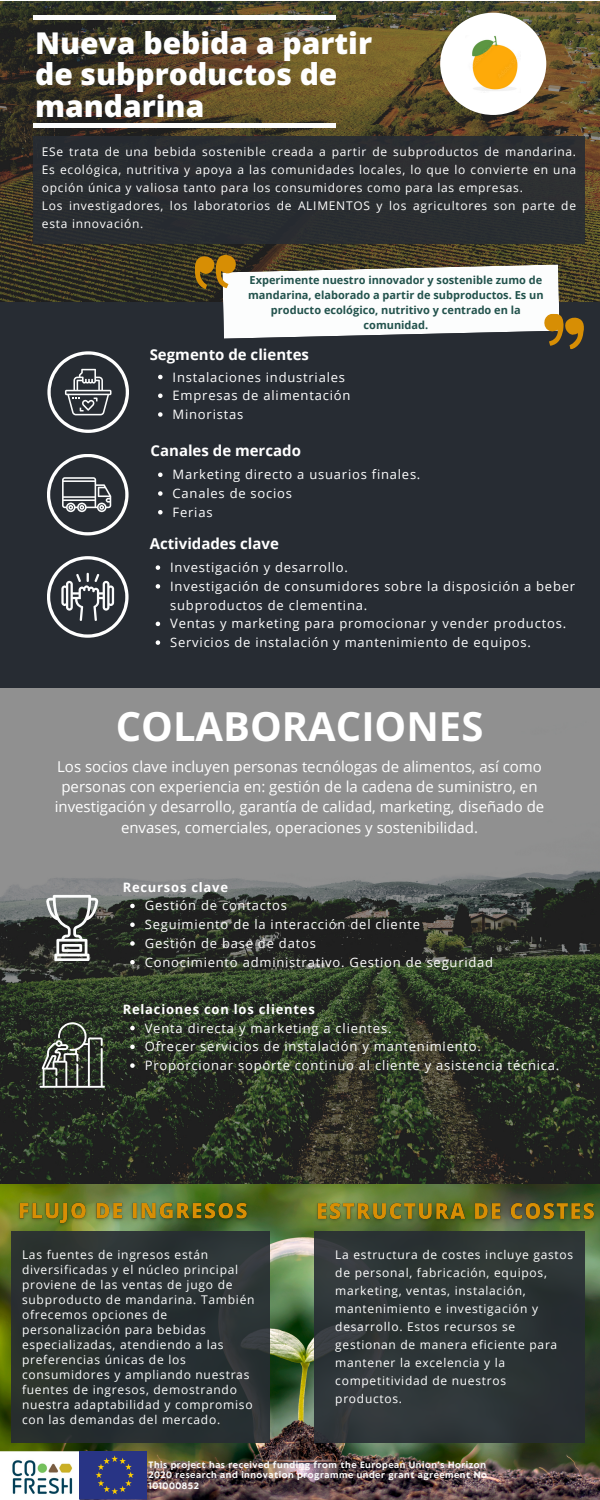
<style>
.page{position:relative;width:600px;height:1500px;background:#fff}
.page>*{position:absolute;margin:0;border:0;box-sizing:border-box;transform-origin:0 0}
.t1{font:700 40px "Open Sans";color:#fff}
.t2{font:800 30px/31.5px "Open Sans";color:#fff}
.t3{font:15px/20.2px "Open Sans";color:#fff;text-align:center}
.t4{font:700 15px "Open Sans";color:#fff}
.t5{font:700 13.7px "Arimo";letter-spacing:.06em;color:#fff}
.t6{font:13px/18.8px "Open Sans";letter-spacing:.06em;color:#fff}
.t7{font:700 13px "Open Sans";letter-spacing:.06em;color:#fff}
.t8{font:12px/18px "Open Sans";letter-spacing:.06em;color:#fff}
.t9{font:12px/15.1px "Open Sans";letter-spacing:.06em;color:#fcfdfd}
.t10{font:700 11px/15px "Open Sans";color:#22524c;text-align:center}
.t11{font:700 8.7px/10.9px "Klein Text";letter-spacing:.06em;color:#fcfdfd}
</style>
<div class="page">
<img style="left:0;top:2px;width:600px;height:300px">
<div style="left:33px;top:123px;width:302px;height:5px;background:#fcfdfd"></div>
<hr style="left:33px;top:15px;width:302px;height:4px;background:#fcfdfd">
<img style="left:0;top:688px;width:600px;height:496px">
<img style="left:0;top:1184px;width:600px;height:316px">
<div style="left:440px;top:13px;width:106px;height:102px;background:#fff;border-radius:50%"></div>
<svg style="left:39px;top:1022px;width:66px;height:66px"></svg>
<svg style="left:46px;top:895px;width:52px;height:66px"></svg>
<img style="left:0;top:1452px;width:146px;height:48px">
<div style="left:11px;top:1231px;width:259px;height:212px;background:#272c33"></div>
<div style="left:0;top:302px;width:600px;height:386px;background:#272c33"></div>
<svg style="left:193px;top:254px;width:392px;height:96px"></svg>
<svg style="left:47px;top:454px;width:82px;height:81px"></svg>
<svg style="left:47px;top:556px;width:82px;height:82px"></svg>
<svg style="left:47px;top:351px;width:82px;height:82px"></svg>
<div style="left:33px;top:137px;width:552px;height:107px;background:#272c33"></div>
<div style="left:314px;top:1231px;width:271px;height:212px;background:#2d3536"></div>
<img style="left:472px;top:36px;width:46px;height:55px">
<svg style="left:130px;top:904px;width:5px;height:4px"></svg>
<svg style="left:130px;top:922px;width:5px;height:5px"></svg>
<svg style="left:130px;top:941px;width:5px;height:5px"></svg>
<svg style="left:130px;top:960px;width:5px;height:4px"></svg>
<img style="left:14px;top:1197px;width:240px;height:34px">
<svg style="left:156px;top:565px;width:4px;height:5px"></svg>
<svg style="left:156px;top:584px;width:4px;height:5px"></svg>
<svg style="left:156px;top:622px;width:4px;height:4px"></svg>
<svg style="left:156px;top:640px;width:4px;height:5px"></svg>
<svg style="left:158px;top:375px;width:5px;height:4px"></svg>
<svg style="left:158px;top:394px;width:5px;height:4px"></svg>
<svg style="left:158px;top:412px;width:5px;height:5px"></svg>
<svg style="left:158px;top:473px;width:5px;height:4px"></svg>
<svg style="left:158px;top:491px;width:5px;height:5px"></svg>
<svg style="left:158px;top:510px;width:5px;height:5px"></svg>
<img style="left:312px;top:1197px;width:288px;height:29px">
<svg style="left:130px;top:1026px;width:5px;height:4px"></svg>
<svg style="left:130px;top:1045px;width:5px;height:4px"></svg>
<svg style="left:130px;top:1063px;width:5px;height:5px"></svg>
<p class="t2" style="left:35px;top:26px;width:339px">Nueva bebida a partir de subproductos de mandarina</p>
<p class="t8" style="left:42px;top:143px;width:536px;text-align:justify">ESe trata de una bebida sostenible creada a partir de subproductos de mandarina.<br>Es ecológica, nutritiva y apoya a las comunidades locales, lo que lo convierte en una opción única y valiosa tanto para los consumidores como para las empresas.</p>
<p class="t8" style="left:42px;top:197px;width:536px">Los investigadores, los laboratorios de ALIMENTOS y los agricultores son parte de esta innovación.</p>
<p class="t10" style="left:248px;top:272px;width:297px">Experimente nuestro innovador y sostenible zumo de mandarina, elaborado a partir de subproductos. Es un producto ecológico, nutritivo y centrado en la comunidad.</p>
<p class="t4" style="left:150px;top:344px;width:161px">Segmento de clientes</p>
<p class="t6" style="left:173px;top:367px;width:174px">Instalaciones industriales</p>
<p class="t6" style="left:173px;top:386px;width:179px">Empresas de alimentación</p>
<p class="t6" style="left:173px;top:405px;width:72px">Minoristas</p>
<p class="t4" style="left:151px;top:440px;width:152px">Canales de mercado</p>
<p class="t6" style="left:173px;top:465px;width:249px">Marketing directo a usuarios finales.</p>
<p class="t6" style="left:173px;top:484px;width:121px">Canales de socios</p>
<p class="t6" style="left:173px;top:502px;width:41px">Ferias</p>
<p class="t4" style="left:150px;top:533px;width:131px">Actividades clave</p>
<p class="t6" style="left:170px;top:558px;width:179px">Investigación y desarrollo.</p>
<p class="t6" style="left:170px;top:576px;width:406px">Investigación de consumidores sobre la disposición a beber subproductos de clementina.</p>
<p class="t6" style="left:170px;top:614px;width:397px">Ventas y marketing para promocionar y vender productos.</p>
<p class="t6" style="left:170px;top:633px;width:362px">Servicios de instalación y mantenimiento de equipos.</p>
<p class="t5" style="left:164px;top:573px;width:72px">Strengths</p>
<p class="t1" style="left:116px;top:699px;width:369px">COLABORACIONES</p>
<p class="t3" style="left:55px;top:756px;width:491px">Los socios clave incluyen personas tecnólogas de alimentos, así como personas con experiencia en: gestión de la cadena de suministro, en investigación y desarrollo, garantía de calidad, marketing, diseñado de envases, comerciales, operaciones y sostenibilidad.</p>
<p class="t7" style="left:123px;top:878px;width:107px">Recursos clave</p>
<p class="t6" style="left:145px;top:896px;width:144px">Gestión de contactos</p>
<p class="t6" style="left:145px;top:915px;width:277px">Seguimiento de la interacción del cliente</p>
<p class="t6" style="left:145px;top:934px;width:173px">Gestión de base de datos</p>
<p class="t6" style="left:145px;top:952px;width:350px">Conocimiento administrativo. Gestion de seguridad</p>
<p class="t7" style="left:123px;top:1000px;width:194px">Relaciones con los clientes</p>
<p class="t6" style="left:145px;top:1018px;width:248px">Venta directa y marketing a clientes.</p>
<p class="t6" style="left:145px;top:1037px;width:338px">Ofrecer servicios de instalación y mantenimiento.</p>
<p class="t6" style="left:145px;top:1056px;width:416px">Proporcionar soporte continuo al cliente y asistencia técnica.</p>
<p class="t9" style="left:22px;top:1247px;width:234px">Las fuentes de ingresos están diversificadas y el núcleo principal proviene de las ventas de jugo de subproducto de mandarina. También ofrecemos opciones de personalización para bebidas especializadas, atendiendo a las preferencias únicas de los consumidores y ampliando nuestras fuentes de ingresos, demostrando nuestra adaptabilidad y compromiso con las demandas del mercado.</p>
<p class="t8" style="left:335px;top:1245px;width:239px">La estructura de costes incluye gastos de personal, fabricación, equipos, marketing, ventas, instalación, mantenimiento e investigación y desarrollo. Estos recursos se gestionan de manera eficiente para mantener la excelencia y la competitividad de nuestros productos.</p>
<p class="t11" style="left:149px;top:1460px;width:340px">This project has received funding from the European Union’s Horizon<br>2020 research and innovation programme under grant agreement No<br>101000852</p>
</div>
